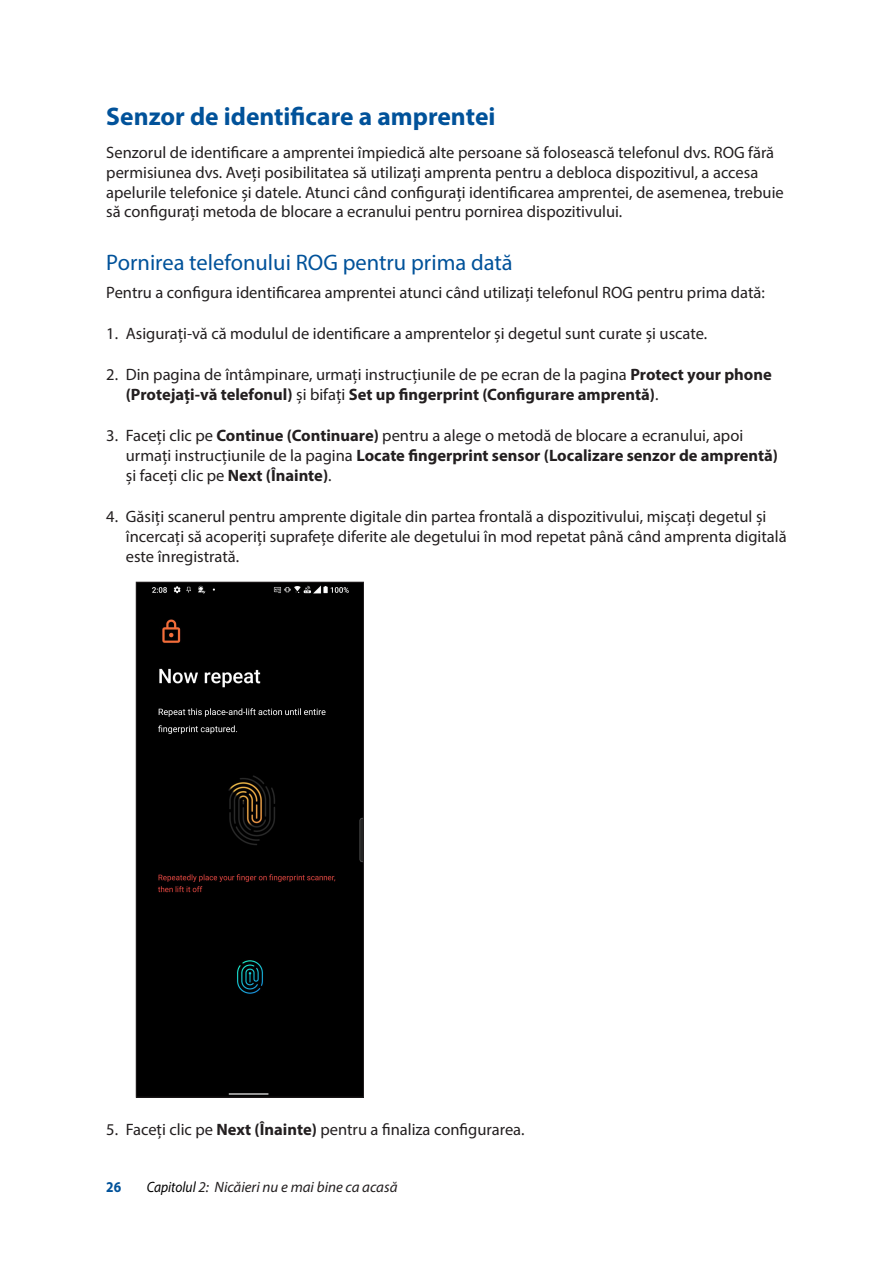
<style>
.page{position:relative;width:893px;height:1263px;background:#fff}
.page>*{position:absolute;margin:0;border:0;box-sizing:border-box;transform-origin:0 0}
.Zen_Chapter_section{font:700 25.5px "Myriad Pro";color:#01529a}
.Zen_Heading_1{font:22.5px "Myriad Pro";color:#01529a}
.Zen_List{font:16.5px/19.8px "Myriad Pro";color:#231f20}
.Zen_Body_Text{font:16.5px/19.8px "Myriad Pro";color:#231f20}
.Zen_List-2{font:700 16.5px/19.8px "Myriad Pro";color:#231f20}
.t1{font:italic 15px "Myriad Pro";color:#231f20}
.t2{font:700 15px "Myriad Pro";color:#01529a;scale:.9 1}
.s1{font-weight:400}
.s2{font-weight:700}
.s3{color:#000}
</style>
<div class="page">
<div style="left:138px;top:584px;width:224px;height:511px;background:#000"></div>
<div style="left:136px;top:582px;width:228px;height:515px;border:1px solid #231f20"></div>
<p class="Zen_Chapter_section" style="left:106px;top:100px;width:391px">Senzor de identificare a amprentei</p>
<p class="Zen_Body_Text" style="left:106px;top:142px;width:679px">Senzorul de identificare a amprentei împiedică alte persoane să folosească telefonul dvs. ROG fără permisiunea dvs. Aveți posibilitatea să utilizați amprenta pentru a debloca dispozitivul, a accesa apelurile telefonice și datele. Atunci când configurați identificarea amprentei, de asemenea, trebuie să configurați metoda de blocare a ecranului pentru pornirea dispozitivului.</p>
<p class="Zen_Heading_1" style="left:106px;top:248px;width:408px">Pornirea telefonului ROG pentru prima dată</p>
<p class="Zen_Body_Text" style="left:106px;top:283px;width:660px">Pentru a configura identificarea amprentei atunci când utilizați telefonul ROG pentru prima dată:</p>
<p class="Zen_List" style="left:106px;top:324px;width:603px">1. Asigurați-vă că modulul de identificare a amprentelor și degetul sunt curate și uscate.</p>
<p class="Zen_List-2" style="left:126px;top:364px;width:648px;text-indent:-19px"><span class="s1">2. Din pagina de întâmpinare, urmați instrucțiunile de pe ecran de la pagina</span> Protect your phone (Protejați-vă telefonul) <span class="s1">și bifați</span> Set up fingerprint (Configurare amprentă)<span class="s1">.</span></p>
<p class="Zen_List" style="left:126px;top:425px;width:654px;text-indent:-19px">3. Faceți clic pe <span class="s2">Continue (Continuare)</span> pentru a alege o metodă de blocare a ecranului, apoi urmați instrucțiunile de la pagina <span class="s2">Locate fingerprint sensor (Localizare senzor de amprentă) </span>și faceți clic pe <span class="s2">Next (Înainte)</span>.</p>
<p class="Zen_List" style="left:126px;top:506px;width:662px;text-indent:-19px">4. Găsiți scanerul pentru amprente digitale din partea frontală a dispozitivului, mișcați degetul și încercați să acoperiți suprafețe diferite ale degetului în mod repetat până când amprenta digitală este înregistrată.</p>
<p class="Zen_List" style="left:106px;top:1119px;width:420px">5. Faceți clic pe <span class="s2">Next (Înainte)</span> pentru a finaliza configurarea.</p>
<p class="t2" style="left:106px;top:1177px;width:18px">26</p>
<p class="t1" style="left:147px;top:1178px;width:252px"><span class="s3">Capitolul</span> 2: Nicăieri nu e mai bine ca acasă</p>
</div>
